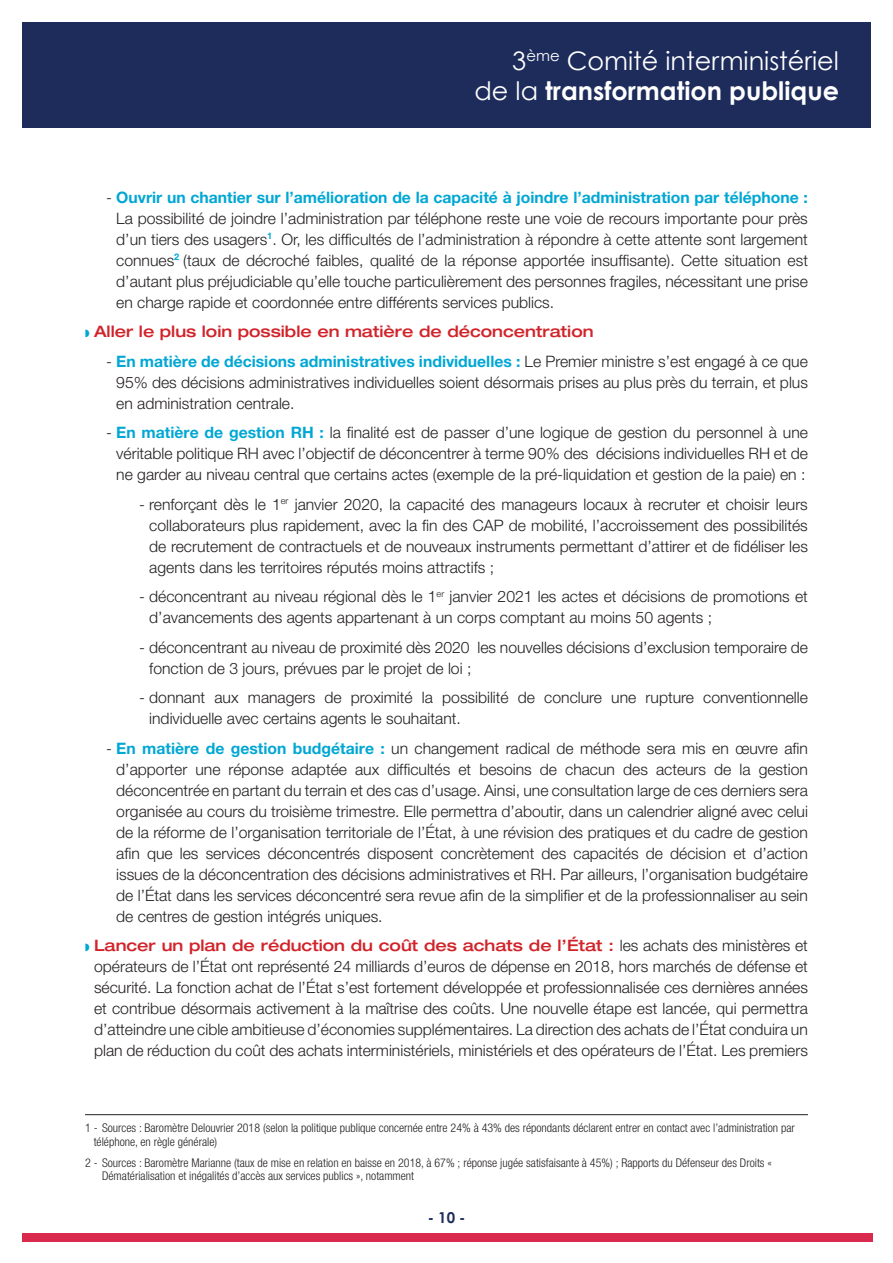
<style>
.page{position:relative;width:893px;height:1263px;background:#fff}
.page>*{position:absolute;margin:0;border:0;box-sizing:border-box;transform-origin:0 0}
.t1{font:25.5px/30px "Century Gothic";color:#fff;text-align:right}
.t2{font:300 15.75px/21px "Helvetica Neue LT Pro";color:#231f20;text-align:justify}
.t3{font:500 expanded 15.75px "Helvetica Neue LT Pro";color:#d1232a}
.t4{font:700 15px "Century Gothic";color:#1d2c5b}
.t5{font:300 condensed 12px/13.5px "Helvetica Neue LT Pro";color:#231f20}
.s1{font-weight:700}
.s2{font-weight:700;color:#00a7d4}
.s3{font-weight:500;font-stretch:expanded;color:#d1232a}
</style>
<div class="page">
<div style="left:22px;top:22px;width:849px;height:106px;background:#1d2c5b"></div>
<div style="left:22px;top:1233px;width:851px;height:9px;background:#d9294c"></div>
<hr style="left:85px;top:1114px;width:723px;height:1px;background:#231f20">
<h1 class="t1" style="left:474px;top:45px;width:366px">3<sup>ème</sup> Comité interministériel de la <span class="s1">transformation publique</span></h1>
<p class="t2" style="left:116px;top:186px;width:693px;text-indent:-10px">- <span class="s2">Ouvrir un chantier sur l’amélioration de la capacité à joindre l’administration par téléphone :<br></span>La possibilité de joindre l’administration par téléphone reste une voie de recours importante pour près d’un tiers des usagers<sup>1</sup>. Or, les difficultés de l’administration à répondre à cette attente sont largement connues<sup>2</sup> (taux de décroché faibles, qualité de la réponse apportée insuffisante). Cette situation est d’autant plus préjudiciable qu’elle touche particulièrement des personnes fragiles, nécessitant une prise en charge rapide et coordonnée entre différents services publics.</p>
<p class="t3" style="left:94px;top:322px;width:501px">Aller le plus loin possible en matière de déconcentration</p>
<p class="t2" style="left:116px;top:350px;width:693px;text-indent:-10px">- <span class="s2">En matière de décisions administratives individuelles :</span> Le Premier ministre s’est engagé à ce que 95% des décisions administratives individuelles soient désormais prises au plus près du terrain, et plus en administration centrale.</p>
<p class="t2" style="left:116px;top:422px;width:693px;text-indent:-10px">- <span class="s2">En matière de gestion RH :</span> la finalité est de passer d’une logique de gestion du personnel à une véritable politique RH avec l’objectif de déconcentrer à terme 90% des décisions individuelles RH et de ne garder au niveau central que certains actes (exemple de la pré-liquidation et gestion de la paie) en :</p>
<p class="t2" style="left:149px;top:493px;width:660px;text-indent:-10px">- renforçant dès le 1<sup>er</sup> janvier 2020, la capacité des manageurs locaux à recruter et choisir leurs collaborateurs plus rapidement, avec la fin des CAP de mobilité, l’accroissement des possibilités de recrutement de contractuels et de nouveaux instruments permettant d’attirer et de fidéliser les agents dans les territoires réputés moins attractifs ;</p>
<p class="t2" style="left:149px;top:586px;width:660px;text-indent:-10px">- déconcentrant au niveau régional dès le 1<sup>er</sup> janvier 2021 les actes et décisions de promotions et d’avancements des agents appartenant à un corps comptant au moins 50 agents ;</p>
<p class="t2" style="left:149px;top:636px;width:660px;text-indent:-10px">- déconcentrant au niveau de proximité dès 2020 les nouvelles décisions d’exclusion temporaire de fonction de 3 jours, prévues par le projet de loi ;</p>
<p class="t2" style="left:149px;top:687px;width:660px;text-indent:-10px">- donnant aux managers de proximité la possibilité de conclure une rupture conventionnelle individuelle avec certains agents le souhaitant.</p>
<p class="t2" style="left:116px;top:737px;width:693px;text-indent:-10px">- <span class="s2">En matière de gestion budgétaire :</span> un changement radical de méthode sera mis en œuvre afin d’apporter une réponse adaptée aux difficultés et besoins de chacun des acteurs de la gestion déconcentrée en partant du terrain et des cas d’usage. Ainsi, une consultation large de ces derniers sera organisée au cours du troisième trimestre. Elle permettra d’aboutir, dans un calendrier aligné avec celui de la réforme de l’organisation territoriale de l’État, à une révision des pratiques et du cadre de gestion afin que les services déconcentrés disposent concrètement des capacités de décision et d’action issues de la déconcentration des décisions administratives et RH. Par ailleurs, l’organisation budgétaire de l’État dans les services déconcentré sera revue afin de la simplifier et de la professionnaliser au sein de centres de gestion intégrés uniques.</p>
<p class="t2" style="left:94px;top:935px;width:715px"><span class="s3">Lancer un plan de réduction du coût des achats de l’État :</span> les achats des ministères et opérateurs de l’État ont représenté 24 milliards d’euros de dépense en 2018, hors marchés de défense et sécurité. La fonction achat de l’État s’est fortement développée et professionnalisée ces dernières années et contribue désormais activement à la maîtrise des coûts. Une nouvelle étape est lancée, qui permettra d’atteindre une cible ambitieuse d’économies supplémentaires. La direction des achats de l’État conduira un plan de réduction du coût des achats interministériels, ministériels et des opérateurs de l’État. Les premiers</p>
<p class="t5" style="left:94px;top:1121px;width:703px;text-indent:-9px">1 - Sources : Baromètre Delouvrier 2018 (selon la politique publique concernée entre 24% à 43% des répondants déclarent entrer en contact avec l’administration par téléphone, en règle générale)</p>
<p class="t5" style="left:102px;top:1155px;width:671px;text-indent:-17px">2 - Sources : Baromètre Marianne (taux de mise en relation en baisse en 2018, à 67% ; réponse jugée satisfaisante à 45%) ; Rapports du Défenseur des Droits «<br>Dématérialisation et inégalités d’accès aux services publics », notamment</p>
<p class="t4" style="left:428px;top:1208px;width:39px">- 10 -</p>
</div>
